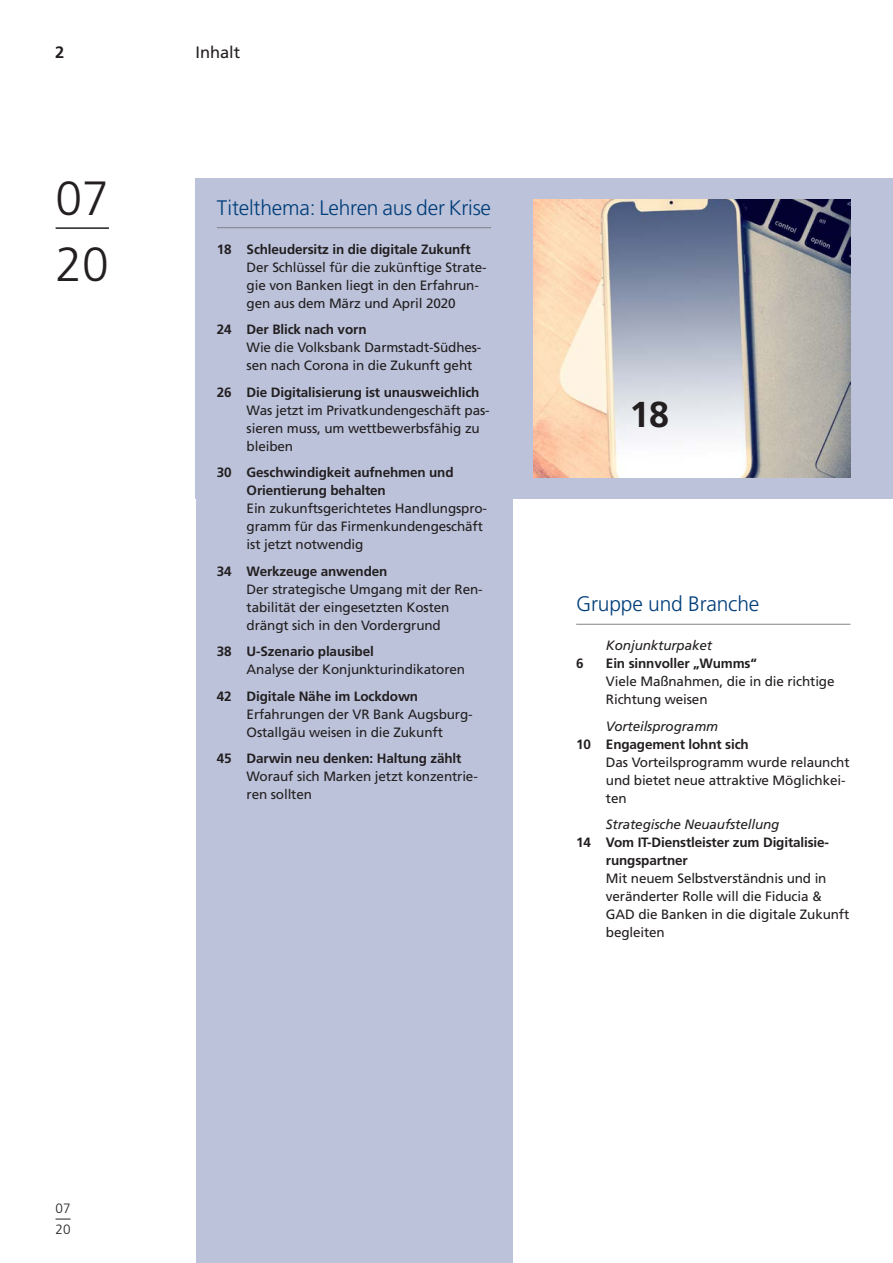
<style>
.page{position:relative;width:893px;height:1263px;background:#fff}
.page>*{position:absolute;margin:0;border:0;box-sizing:border-box;transform-origin:0 0}
.t1{font:300 48px/66px "Frutiger LT Std";color:#231f20}
.t2{font:700 36px "Frutiger LT Std";color:#231f20}
.t3{font:300 21px "Frutiger LT Std";letter-spacing:-.01em;color:#013e79}
.t4{font:16.5px "Frutiger LT Std";color:#231f20}
.t5{font:700 16.5px "Frutiger LT Std";color:#231f20}
.t6{font:13.5px/18px "Frutiger LT Std";letter-spacing:-.01em;color:#231f20}
.t7{font:700 13.5px/18px "Frutiger LT Std";letter-spacing:-.01em;color:#231f20}
.t8{font:italic 13.5px "Frutiger LT Std";letter-spacing:-.01em;color:#231f20}
.t9{font:300 13.5px/20.2px "Frutiger LT Std";color:#231f20}
</style>
<div class="page">
<div style="left:196px;top:179px;width:697px;height:320px;background:#bbc2da"></div>
<div style="left:196px;top:179px;width:316px;height:1084px;background:#bbc2da"></div>
<hr style="left:217px;top:227px;width:274px;height:1px;background:#808285">
<img style="left:534px;top:200px;width:316px;height:278px">
<hr style="left:576px;top:624px;width:274px;height:1px;background:#808285">
<hr style="left:56px;top:227px;width:53px;height:2px;background:#231f20">
<svg style="left:56px;top:1219px;width:15px;height:1px"></svg>
<p class="t5" style="left:55px;top:43px;width:11px">2</p>
<p class="t4" style="left:196px;top:43px;width:46px">Inhalt</p>
<h1 class="t1" style="left:56px;top:166px;width:55px">07<br>20</h1>
<h3 class="t3" style="left:217px;top:195px;width:276px">Titelthema: Lehren aus der Krise</h3>
<p class="t7" style="left:217px;top:240px;width:255px">18 Schleudersitz in die digitale Zukunft</p>
<p class="t6" style="left:247px;top:258px;width:242px">Der Schlüssel für die zukünftige Strate&shy;gie von Banken liegt in den Erfahrun&shy;gen aus dem März und April 2020</p>
<p class="t7" style="left:217px;top:321px;width:151px">24 Der Blick nach vorn</p>
<p class="t6" style="left:247px;top:339px;width:236px">Wie die Volksbank Darmstadt-Südhes&shy;sen nach Corona in die Zukunft geht</p>
<p class="t7" style="left:217px;top:383px;width:264px">26 Die Digitalisierung ist unausweichlich</p>
<p class="t6" style="left:247px;top:401px;width:245px">Was jetzt im Privatkundengeschäft pas&shy;sieren muss, um wettbewerbsfähig zu bleiben</p>
<p class="t7" style="left:247px;top:464px;width:208px;text-indent:-30px">30 Geschwindigkeit aufnehmen und<br>Orientierung behalten</p>
<p class="t6" style="left:247px;top:500px;width:242px">Ein zukunftsgerichtetes Handlungspro&shy;gramm für das Firmenkundengeschäft ist jetzt notwendig</p>
<p class="t7" style="left:217px;top:562px;width:172px">34 Werkzeuge anwenden</p>
<p class="t6" style="left:247px;top:580px;width:238px">Der strategische Umgang mit der Ren&shy;tabilität der eingesetzten Kosten drängt sich in den Vordergrund</p>
<p class="t7" style="left:217px;top:643px;width:158px">38 U-Szenario plausibel</p>
<p class="t6" style="left:247px;top:661px;width:220px">Analyse der Konjunkturindikatoren</p>
<p class="t7" style="left:217px;top:687px;width:203px">42 Digitale Nähe im Lockdown</p>
<p class="t6" style="left:247px;top:705px;width:227px">Erfahrungen der VR Bank Augsburg-<br>Ostallgäu weisen in die Zukunft</p>
<p class="t7" style="left:217px;top:750px;width:246px">45 Darwin neu denken: Haltung zählt</p>
<p class="t6" style="left:247px;top:768px;width:233px">Worauf sich Marken jetzt konzentrie&shy;ren sollten</p>
<h2 class="t2" style="left:629px;top:393px;width:41px">18</h2>
<h3 class="t3" style="left:576px;top:592px;width:185px">Gruppe und Branche</h3>
<p class="t8" style="left:606px;top:638px;width:108px">Konjunkturpaket</p>
<p class="t7" style="left:576px;top:655px;width:9px">6</p>
<p class="t7" style="left:606px;top:655px;width:152px">Ein sinnvoller „Wumms“</p>
<p class="t6" style="left:606px;top:673px;width:230px">Viele Maßnahmen, die in die richtige<br>Richtung weisen</p>
<p class="t8" style="left:606px;top:718px;width:114px">Vorteilsprogramm</p>
<p class="t7" style="left:576px;top:735px;width:174px">10 Engagement lohnt sich</p>
<p class="t6" style="left:606px;top:753px;width:245px">Das Vorteilsprogramm wurde relauncht und bietet neue attraktive Möglichkei&shy;ten</p>
<p class="t8" style="left:606px;top:817px;width:175px">Strategische Neuaufstellung</p>
<p class="t7" style="left:606px;top:834px;width:225px;text-indent:-30px">14 Vom IT-Dienstleister zum Digitalisie&shy;rungspartner</p>
<p class="t6" style="left:606px;top:870px;width:245px">Mit neuem Selbstverständnis und in veränderter Rolle will die Fiducia &amp;<br>GAD die Banken in die digitale Zukunft begleiten</p>
<p class="t9" style="left:56px;top:1199px;width:17px">07<br>20</p>
</div>
